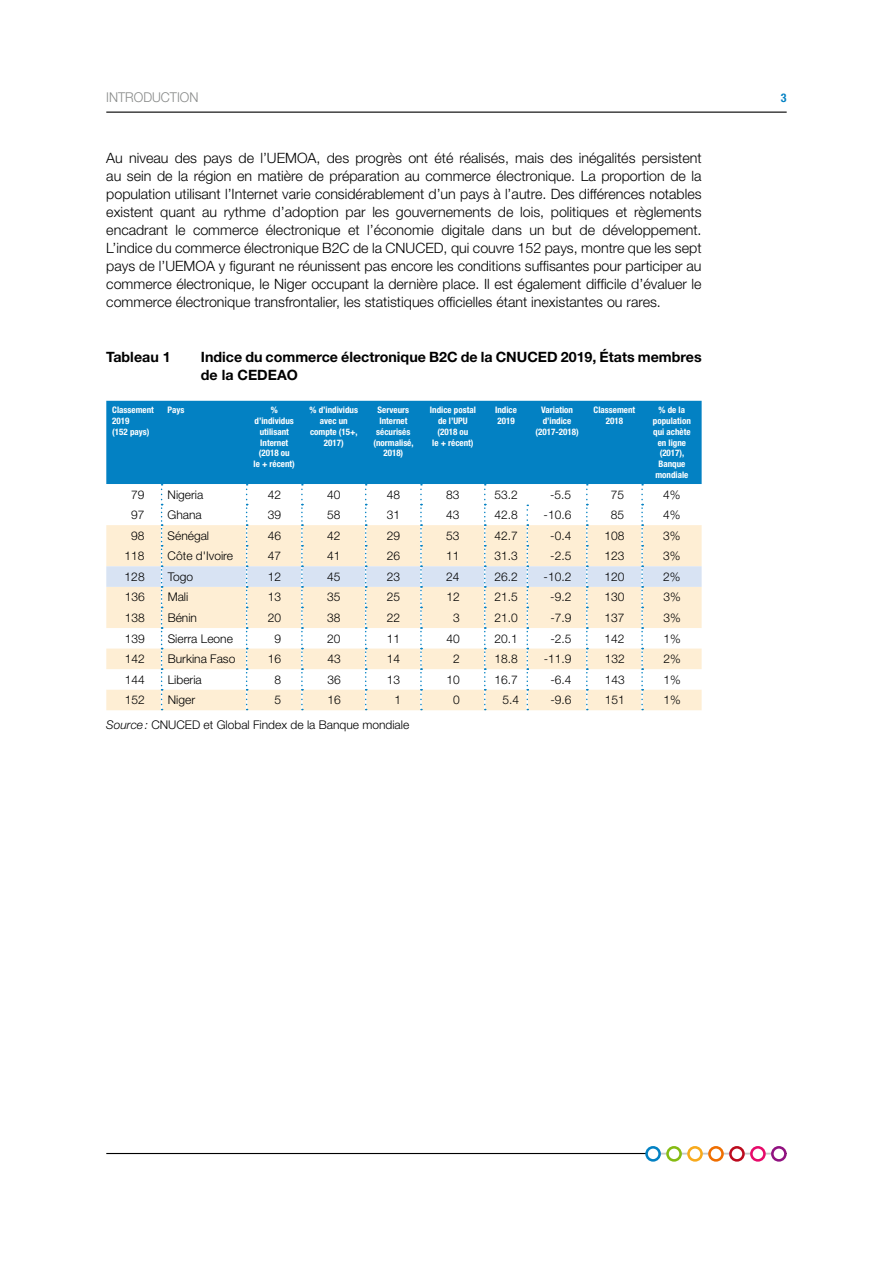
<style>
.page{position:relative;width:893px;height:1263px;background:#fff}
.page>*{position:absolute;margin:0;border:0;box-sizing:border-box;transform-origin:0 0}
.t1{font:300 14.25px/18px "Helvetica Neue LT Std";color:#000;text-align:justify}
.t2{font:700 14.25px/18px "Helvetica Neue LT Std";color:#000}
.t3{font:300 13.5px "Helvetica Neue LT Std";color:#878988;scale:.95 1}
.t4{font:300 12px "Helvetica Neue LT Std";color:#000}
.t5{font:700 condensed 12px "Helvetica Neue LT Std";color:#0381c3}
.t6{font:700 condensed 9px/10.8px "Helvetica Neue LT Std";color:#fff;text-align:center}
.s1{font-style:italic}
</style>
<div class="page">
<hr style="left:106px;top:112px;width:681px;height:1px;background:#000">
<hr style="left:106px;top:1153px;width:681px;height:1px;background:#000">
<hr style="left:653px;top:1153px;width:126px;height:1px;background:#c5c7c7">
<div style="left:688px;top:1147px;width:14px;height:14px;background:#fff;border-radius:50%"></div>
<div style="left:687px;top:1146px;width:16px;height:16px;border:3px solid #f8aa1c;border-radius:50%"></div>
<div style="left:646px;top:1147px;width:14px;height:14px;background:#fff;border-radius:50%"></div>
<div style="left:645px;top:1146px;width:16px;height:16px;border:3px solid #0381c3;border-radius:50%"></div>
<div style="left:667px;top:1147px;width:14px;height:14px;background:#fff;border-radius:50%"></div>
<div style="left:666px;top:1146px;width:16px;height:16px;border:3px solid #85bb12;border-radius:50%"></div>
<div style="left:709px;top:1147px;width:14px;height:14px;background:#fff;border-radius:50%"></div>
<div style="left:708px;top:1146px;width:16px;height:16px;border:3px solid #ef6e00;border-radius:50%"></div>
<div style="left:730px;top:1147px;width:14px;height:14px;background:#fff;border-radius:50%"></div>
<div style="left:729px;top:1146px;width:16px;height:16px;border:3px solid #bc0b1e;border-radius:50%"></div>
<div style="left:751px;top:1147px;width:14px;height:14px;background:#fff;border-radius:50%"></div>
<div style="left:750px;top:1146px;width:16px;height:16px;border:3px solid #e70a6a;border-radius:50%"></div>
<div style="left:772px;top:1147px;width:14px;height:14px;background:#fff;border-radius:50%"></div>
<div style="left:771px;top:1146px;width:16px;height:16px;border:3px solid #911180;border-radius:50%"></div>
<div style="left:106px;top:401px;width:596px;height:83px;background:#0381c3"></div>
<svg style="left:106px;top:484px;width:596px;height:226px"></svg>
<p class="t3" style="left:106px;top:89px;width:99px">INTRODUCTION</p>
<p class="t1" style="left:106px;top:149px;width:597px">Au niveau des pays de l’UEMOA, des progrès ont été réalisés, mais des inégalités persistent au sein de la région en matière de préparation au commerce électronique. La proportion de la population utilisant l’Internet varie considérablement d’un pays à l’autre. Des différences notables existent quant au rythme d’adoption par les gouvernements de lois, politiques et règlements encadrant le commerce électronique et l’économie digitale dans un but de développement.<br>L’indice du commerce électronique B2C de la CNUCED, qui couvre 152 pays, montre que les sept pays de l’UEMOA y figurant ne réunissent pas encore les conditions suffisantes pour participer au commerce électronique, le Niger occupant la dernière place. Il est également difficile d’évaluer le commerce électronique transfrontalier, les statistiques officielles étant inexistantes ou rares.</p>
<p class="t2" style="left:106px;top:347px;width:66px">Tableau 1</p>
<p class="t2" style="left:201px;top:347px;width:502px">Indice du commerce électronique B2C de la CNUCED 2019, États membres de la CEDEAO</p>
<p class="t6" style="left:112px;top:404px;width:43px;text-align:left">Classement<br>2019<br>(152 pays)</p>
<p class="t6" style="left:168px;top:404px;width:18px">Pays</p>
<p class="t6" style="left:254px;top:404px;width:43px">% d’individus utilisant<br>Internet (2018 ou<br>le + récent)</p>
<p class="t6" style="left:310px;top:404px;width:50px">% d’individus avec un compte (15+,<br>2017)</p>
<p class="t6" style="left:373px;top:404px;width:42px">Serveurs<br>Internet sécurisés (normalisé,<br>2018)</p>
<p class="t6" style="left:430px;top:404px;width:47px">Indice postal de l’UPU (2018 ou<br>le + récent)</p>
<p class="t6" style="left:495px;top:404px;width:23px;text-align:left">Indice<br>2019</p>
<p class="t6" style="left:535px;top:404px;width:45px">Variation d’indice (2017-2018)</p>
<p class="t6" style="left:594px;top:404px;width:43px">Classement<br>2018</p>
<p class="t6" style="left:653px;top:404px;width:39px">% de la population qui achète en ligne (2017),<br>Banque mondiale</p>
<p class="t4" style="left:131px;top:487px;width:15px">79</p>
<p class="t4" style="left:168px;top:487px;width:37px">Nigeria</p>
<p class="t4" style="left:268px;top:487px;width:15px">42</p>
<p class="t4" style="left:327px;top:487px;width:15px">40</p>
<p class="t4" style="left:387px;top:487px;width:15px">48</p>
<p class="t4" style="left:446px;top:487px;width:15px">83</p>
<p class="t4" style="left:494px;top:487px;width:25px">53.2</p>
<p class="t4" style="left:550px;top:487px;width:23px">-5.5</p>
<p class="t4" style="left:611px;top:487px;width:15px">75</p>
<p class="t4" style="left:663px;top:487px;width:19px">4%</p>
<p class="t4" style="left:131px;top:507px;width:15px">97</p>
<p class="t4" style="left:168px;top:507px;width:36px">Ghana</p>
<p class="t4" style="left:268px;top:507px;width:15px">39</p>
<p class="t4" style="left:327px;top:507px;width:15px">58</p>
<p class="t4" style="left:387px;top:507px;width:15px">31</p>
<p class="t4" style="left:446px;top:507px;width:15px">43</p>
<p class="t4" style="left:494px;top:507px;width:25px">42.8</p>
<p class="t4" style="left:544px;top:507px;width:29px">-10.6</p>
<p class="t4" style="left:611px;top:507px;width:15px">85</p>
<p class="t4" style="left:663px;top:507px;width:19px">4%</p>
<p class="t4" style="left:131px;top:528px;width:15px">98</p>
<p class="t4" style="left:168px;top:528px;width:43px">Sénégal</p>
<p class="t4" style="left:268px;top:528px;width:15px">46</p>
<p class="t4" style="left:327px;top:528px;width:15px">42</p>
<p class="t4" style="left:387px;top:528px;width:15px">29</p>
<p class="t4" style="left:446px;top:528px;width:15px">53</p>
<p class="t4" style="left:494px;top:528px;width:25px">42.7</p>
<p class="t4" style="left:550px;top:528px;width:23px">-0.4</p>
<p class="t4" style="left:604px;top:528px;width:22px">108</p>
<p class="t4" style="left:663px;top:528px;width:19px">3%</p>
<p class="t4" style="left:125px;top:549px;width:22px">118</p>
<p class="t4" style="left:168px;top:549px;width:67px">Côte d'Ivoire</p>
<p class="t4" style="left:268px;top:549px;width:15px">47</p>
<p class="t4" style="left:327px;top:549px;width:15px">41</p>
<p class="t4" style="left:387px;top:549px;width:15px">26</p>
<p class="t4" style="left:446px;top:549px;width:15px">11</p>
<p class="t4" style="left:494px;top:549px;width:25px">31.3</p>
<p class="t4" style="left:550px;top:549px;width:23px">-2.5</p>
<p class="t4" style="left:604px;top:549px;width:22px">123</p>
<p class="t4" style="left:663px;top:549px;width:19px">3%</p>
<p class="t4" style="left:125px;top:569px;width:22px">128</p>
<p class="t4" style="left:168px;top:569px;width:27px">Togo</p>
<p class="t4" style="left:268px;top:569px;width:15px">12</p>
<p class="t4" style="left:327px;top:569px;width:15px">45</p>
<p class="t4" style="left:387px;top:569px;width:15px">23</p>
<p class="t4" style="left:446px;top:569px;width:15px">24</p>
<p class="t4" style="left:494px;top:569px;width:25px">26.2</p>
<p class="t4" style="left:544px;top:569px;width:29px">-10.2</p>
<p class="t4" style="left:605px;top:569px;width:22px">120</p>
<p class="t4" style="left:663px;top:569px;width:19px">2%</p>
<p class="t4" style="left:125px;top:590px;width:22px">136</p>
<p class="t4" style="left:168px;top:590px;width:22px">Mali</p>
<p class="t4" style="left:268px;top:590px;width:15px">13</p>
<p class="t4" style="left:327px;top:590px;width:15px">35</p>
<p class="t4" style="left:387px;top:590px;width:15px">25</p>
<p class="t4" style="left:446px;top:590px;width:15px">12</p>
<p class="t4" style="left:494px;top:590px;width:25px">21.5</p>
<p class="t4" style="left:550px;top:590px;width:23px">-9.2</p>
<p class="t4" style="left:605px;top:590px;width:22px">130</p>
<p class="t4" style="left:663px;top:590px;width:19px">3%</p>
<p class="t4" style="left:125px;top:610px;width:22px">138</p>
<p class="t4" style="left:168px;top:610px;width:31px">Bénin</p>
<p class="t4" style="left:268px;top:610px;width:15px">20</p>
<p class="t4" style="left:327px;top:610px;width:15px">38</p>
<p class="t4" style="left:387px;top:610px;width:15px">22</p>
<p class="t4" style="left:453px;top:610px;width:8px">3</p>
<p class="t4" style="left:494px;top:610px;width:25px">21.0</p>
<p class="t4" style="left:550px;top:610px;width:23px">-7.9</p>
<p class="t4" style="left:605px;top:610px;width:22px">137</p>
<p class="t4" style="left:663px;top:610px;width:19px">3%</p>
<p class="t4" style="left:125px;top:631px;width:22px">139</p>
<p class="t4" style="left:168px;top:631px;width:67px">Sierra Leone</p>
<p class="t4" style="left:275px;top:631px;width:8px">9</p>
<p class="t4" style="left:327px;top:631px;width:15px">20</p>
<p class="t4" style="left:387px;top:631px;width:15px">11</p>
<p class="t4" style="left:446px;top:631px;width:15px">40</p>
<p class="t4" style="left:494px;top:631px;width:25px">20.1</p>
<p class="t4" style="left:550px;top:631px;width:23px">-2.5</p>
<p class="t4" style="left:605px;top:631px;width:22px">142</p>
<p class="t4" style="left:663px;top:631px;width:19px">1%</p>
<p class="t4" style="left:125px;top:651px;width:22px">142</p>
<p class="t4" style="left:168px;top:651px;width:69px">Burkina Faso</p>
<p class="t4" style="left:268px;top:651px;width:15px">16</p>
<p class="t4" style="left:327px;top:651px;width:15px">43</p>
<p class="t4" style="left:387px;top:651px;width:15px">14</p>
<p class="t4" style="left:453px;top:651px;width:8px">2</p>
<p class="t4" style="left:495px;top:651px;width:25px">18.8</p>
<p class="t4" style="left:544px;top:651px;width:29px">-11.9</p>
<p class="t4" style="left:605px;top:651px;width:22px">132</p>
<p class="t4" style="left:663px;top:651px;width:19px">2%</p>
<p class="t4" style="left:125px;top:672px;width:22px">144</p>
<p class="t4" style="left:168px;top:672px;width:36px">Liberia</p>
<p class="t4" style="left:275px;top:672px;width:8px">8</p>
<p class="t4" style="left:327px;top:672px;width:15px">36</p>
<p class="t4" style="left:387px;top:672px;width:15px">13</p>
<p class="t4" style="left:446px;top:672px;width:15px">10</p>
<p class="t4" style="left:495px;top:672px;width:25px">16.7</p>
<p class="t4" style="left:550px;top:672px;width:23px">-6.4</p>
<p class="t4" style="left:605px;top:672px;width:22px">143</p>
<p class="t4" style="left:663px;top:672px;width:19px">1%</p>
<p class="t4" style="left:125px;top:693px;width:22px">152</p>
<p class="t4" style="left:168px;top:693px;width:29px">Niger</p>
<p class="t4" style="left:275px;top:693px;width:8px">5</p>
<p class="t4" style="left:327px;top:693px;width:15px">16</p>
<p class="t4" style="left:394px;top:693px;width:8px">1</p>
<p class="t4" style="left:453px;top:693px;width:8px">0</p>
<p class="t4" style="left:502px;top:693px;width:18px">5.4</p>
<p class="t4" style="left:550px;top:693px;width:23px">-9.6</p>
<p class="t4" style="left:605px;top:693px;width:22px">151</p>
<p class="t4" style="left:663px;top:693px;width:19px">1%</p>
<p class="t4" style="left:106px;top:718px;width:304px"><span class="s1">Source:</span> CNUCED et Global Findex de la Banque mondiale</p>
<p class="t5" style="left:781px;top:91px;width:7px">3</p>
</div>
